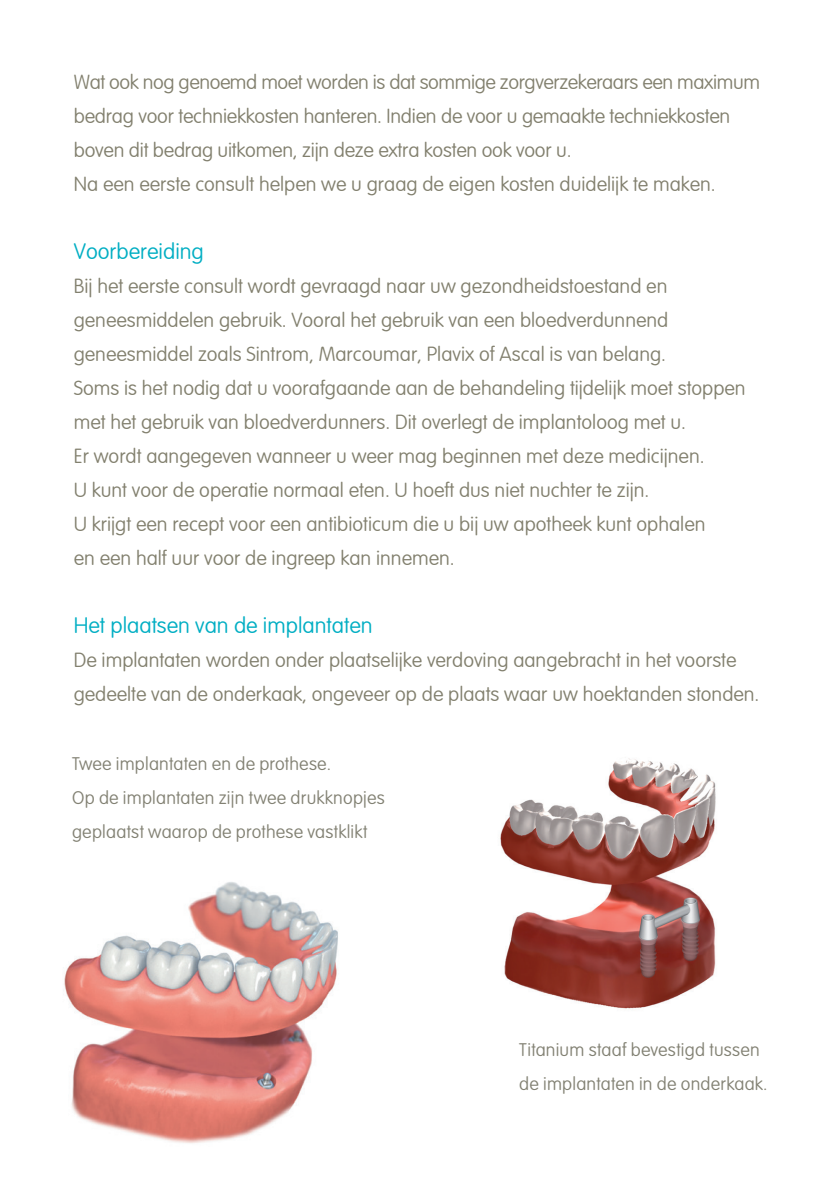
<style>
.page{position:relative;width:840px;height:1191px;background:#fff}
.page>*{position:absolute;margin:0;border:0;box-sizing:border-box;transform-origin:0 0}
.t1{font:100 22px "VAG Rounded";color:#00aec3}
.t2{font:100 20px/34px "VAG Rounded";color:#82806e}
.t3{font:100 18px/34px "VAG Rounded";letter-spacing:.01em;color:#828173}
</style>
<div class="page">
<img style="left:63px;top:882px;width:275px;height:261px">
<img style="left:500px;top:758px;width:216px;height:251px">
<p class="t2" style="left:74px;top:66px;width:687px">Wat ook nog genoemd moet worden is dat sommige zorgverzekeraars een maximum bedrag voor techniekkosten hanteren. Indien de voor u gemaakte techniekkosten boven dit bedrag uitkomen, zijn deze extra kosten ook voor u.<br>Na een eerste consult helpen we u graag de eigen kosten duidelijk te maken.</p>
<p class="t1" style="left:74px;top:239px;width:131px">Voorbereiding</p>
<p class="t2" style="left:74px;top:270px;width:673px">Bij het eerste consult wordt gevraagd naar uw gezondheidstoestand en geneesmiddelen gebruik. Vooral het gebruik van een bloedverdunnend geneesmiddel zoals Sintrom, Marcoumar, Plavix of Ascal is van belang.<br>Soms is het nodig dat u voorafgaande aan de behandeling tijdelijk moet stoppen met het gebruik van bloedverdunners. Dit overlegt de implantoloog met u.<br>Er wordt aangegeven wanneer u weer mag beginnen met deze medicijnen.<br>U kunt voor de operatie normaal eten. U hoeft dus niet nuchter te zijn.<br>U krijgt een recept voor een antibioticum die u bij uw apotheek kunt ophalen<br>en een half uur voor de ingreep kan innemen.</p>
<p class="t1" style="left:74px;top:613px;width:300px">Het plaatsen van de implantaten</p>
<p class="t2" style="left:74px;top:644px;width:686px">De implantaten worden onder plaatselijke verdoving aangebracht in het voorste gedeelte van de onderkaak, ongeveer op de plaats waar uw hoektanden stonden.</p>
<p class="t3" style="left:72px;top:747px;width:314px">Twee implantaten en de prothese.<br>Op de implantaten zijn twee drukknopjes geplaatst waarop de prothese vastklikt</p>
<p class="t3" style="left:519px;top:1032px;width:250px">Titanium staaf bevestigd tussen de implantaten in de onderkaak.</p>
</div>
